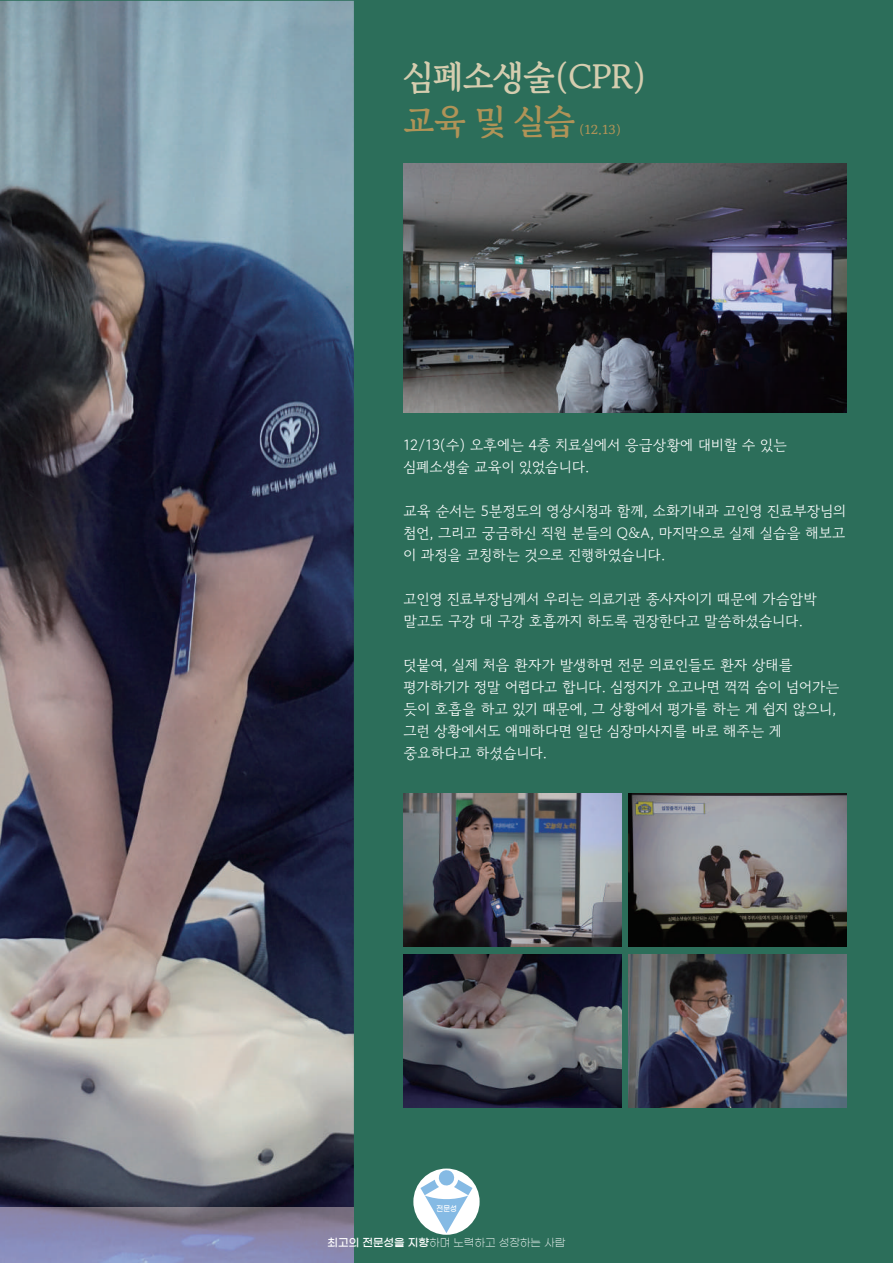
<style>
.page{position:relative;width:893px;height:1263px;background:#fff}
.page>*{position:absolute;margin:0;border:0;box-sizing:border-box;transform-origin:0 0}
.t1{font:700 34.2px "Gowun Batang";letter-spacing:-.025em;color:#d5cdaf}
.t2{font:700 34.2px "Gowun Batang";color:#b09357}
.t3{font:14.7px/22px "Gowun Dodum";color:#fff}
.t4{font:700 12.9px "Gowun Batang";color:#b09357}
.t5{font:10.95px "Gmarket Sans TTF Light";color:#fff}
.t6{font:7.8px "Gmarket Sans TTF Medium";color:#fff;scale:.9 1}
.s1{font-family:"Gmarket Sans TTF Medium"}
</style>
<div class="page">
<div style="left:0;top:1px;width:893px;height:1262px;background:#2c6e5a"></div>
<img style="left:0;top:1px;width:354px;height:1206px">
<img style="left:404px;top:163px;width:443px;height:249px">
<img style="left:629px;top:793px;width:218px;height:153px">
<img style="left:404px;top:955px;width:217px;height:153px">
<img style="left:404px;top:793px;width:217px;height:153px">
<img style="left:629px;top:955px;width:218px;height:153px">
<img style="left:0;top:1207px;width:354px;height:56px">
<div style="left:413px;top:1168px;width:67px;height:67px;background:#fff;border-radius:50%"></div>
<svg style="left:420px;top:1169px;width:52px;height:64px"></svg>
<h1 class="t1" style="left:404px;top:51px;width:245px">심폐소생술(CPR)</h1>
<h1 class="t2" style="left:404px;top:95px;width:174px">교육 및 실습</h1>
<p class="t4" style="left:579px;top:120px;width:44px">(12.13)</p>
<p class="t3" style="left:404px;top:433px;width:385px">12/13(수) 오후에는 4층 치료실에서 응급상황에 대비할 수 있는 심폐소생술 교육이 있었습니다.</p>
<p class="t3" style="left:404px;top:499px;width:444px;text-align:justify">교육 순서는 5분정도의 영상시청과 함께, 소화기내과 고인영 진료부장님의 첨언, 그리고 궁금하신 직원 분들의 Q&amp;A, 마지막으로 실제 실습을 해보고 이 과정을 코칭하는 것으로 진행하였습니다.</p>
<p class="t3" style="left:404px;top:587px;width:415px">고인영 진료부장님께서 우리는 의료기관 종사자이기 때문에 가슴압박 말고도 구강 대 구강 호흡까지 하도록 권장한다고 말씀하셨습니다.</p>
<p class="t3" style="left:404px;top:653px;width:437px">덧붙여, 실제 처음 환자가 발생하면 전문 의료인들도 환자 상태를 평가하기가 정말 어렵다고 합니다. 심정지가 오고나면 꺽꺽 숨이 넘어가는 듯이 호흡을 하고 있기 때문에, 그 상황에서 평가를 하는 게 쉽지 않으니, 그런 상황에서도 애매하다면 일단 심장마사지를 바로 해주는 게 중요하다고 하셨습니다.</p>
<p class="t6" style="left:437px;top:1204px;width:24px">전문성</p>
<p class="t5" style="left:328px;top:1237px;width:239px"><span class="s1">최고의 전문성을 지향</span>하며 노력하고 성장하는 사람</p>
</div>
